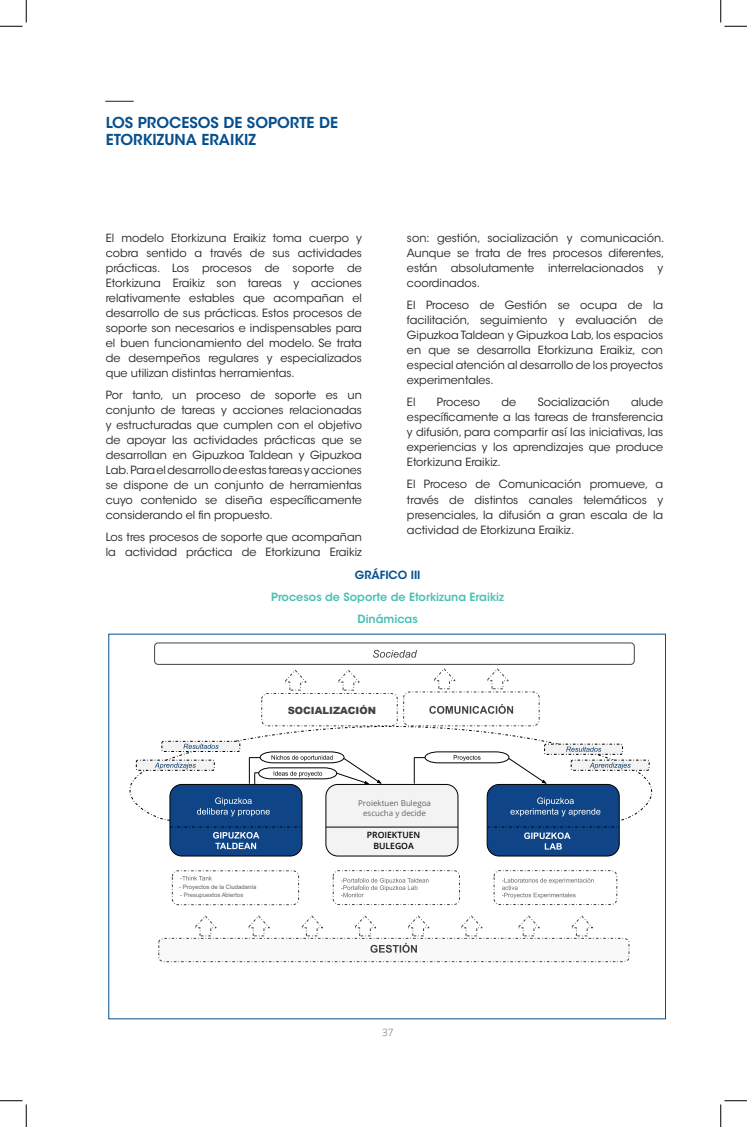
<style>
.page{position:relative;width:747px;height:1127px;background:#fff}
.page>*{position:absolute;margin:0;border:0;box-sizing:border-box;transform-origin:0 0}
.t1{font:600 15px/17.5px "ITC Avant Garde Std";color:#064f8e}
.t2{font:11.25px/15px "ITC Avant Garde Std";color:#231f20;text-align:justify}
.t3{font:600 11.25px "ITC Avant Garde Std";color:#4bc0b5}
.t4{font:600 11.25px "ITC Avant Garde Std";color:#064f8e}
.t5{font:900 10px "Arial";color:#434343}
.t6{font:300 10px "Open Sans";color:#636366}
.t7{font:600 8.62px/10.4px "Open Sans";color:#000;text-align:center}
.t8{font:8px/9.6px "Open Sans";color:#636262;text-align:center}
.t9{font:6px "Arial";color:#636262}
.t10{font:6px "Arial";color:#666}
</style>
<div class="page">
<svg style="left:105px;top:101px;width:29px;height:1px"></svg>
<svg style="left:172px;top:870px;width:127px;height:35px"></svg>
<svg style="left:493px;top:870px;width:124px;height:34px"></svg>
<svg style="left:333px;top:870px;width:127px;height:34px"></svg>
<svg style="left:129px;top:726px;width:524px;height:78px"></svg>
<svg style="left:136px;top:740px;width:514px;height:116px"></svg>
<svg style="left:154px;top:642px;width:481px;height:84px"></svg>
<svg style="left:158px;top:915px;width:472px;height:47px"></svg>
<svg style="left:0;top:0;width:27px;height:27px"></svg>
<svg style="left:0;top:1100px;width:27px;height:26px"></svg>
<svg style="left:721px;top:0;width:26px;height:27px"></svg>
<svg style="left:721px;top:1100px;width:26px;height:26px"></svg>
<p class="t1" style="left:106px;top:113px;width:234px">LOS PROCESOS DE SOPORTE DE<br>ETORKIZUNA ERAIKIZ</p>
<p class="t2" style="left:106px;top:230px;width:258px">El modelo Etorkizuna Eraikiz toma cuerpo y cobra sentido a través de sus actividades prácticas. Los procesos de soporte de Etorkizuna Eraikiz son tareas y acciones relativamente estables que acompañan el desarrollo de sus prácticas. Estos procesos de soporte son necesarios e indispensables para el buen funcionamiento del modelo. Se trata de desempeños regulares y especializados que utilizan distintas herramientas.</p>
<p class="t2" style="left:106px;top:388px;width:258px">Por tanto, un proceso de soporte es un conjunto de tareas y acciones relacionadas y estructuradas que cumplen con el objetivo de apoyar las actividades prácticas que se desarrollan en Gipuzkoa Taldean y Gipuzkoa Lab. Para el desarrollo de estas tareas y acciones se dispone de un conjunto de herramientas cuyo contenido se diseña específicamente considerando el fin propuesto.</p>
<p class="t2" style="left:106px;top:530px;width:258px">Los tres procesos de soporte que acompañan la actividad práctica de Etorkizuna Eraikiz</p>
<p class="t2" style="left:407px;top:230px;width:259px">son: gestión, socialización y comunicación.<br>Aunque se trata de tres procesos diferentes, están absolutamente interrelacionados y coordinados.</p>
<p class="t2" style="left:407px;top:298px;width:258px">El Proceso de Gestión se ocupa de la facilitación, seguimiento y evaluación de Gipuzkoa Taldean y Gipuzkoa Lab, los espacios en que se desarrolla Etorkizuna Eraikiz, con especial atención al desarrollo de los proyectos experimentales.</p>
<p class="t2" style="left:407px;top:395px;width:10px">El</p>
<p class="t2" style="left:437px;top:395px;width:45px">Proceso</p>
<p class="t2" style="left:502px;top:395px;width:16px">de</p>
<p class="t2" style="left:538px;top:395px;width:73px">Socialización</p>
<p class="t2" style="left:407px;top:395px;width:258px;text-indent:224px">alude específicamente a las tareas de transferencia y difusión, para compartir así las iniciativas, las experiencias y los aprendizajes que produce Etorkizuna Eraikiz.</p>
<p class="t2" style="left:407px;top:477px;width:258px">El Proceso de Comunicación promueve, a través de distintos canales telemáticos y presenciales, la difusión a gran escala de la actividad de Etorkizuna Eraikiz.</p>
<p class="t4" style="left:355px;top:567px;width:67px">GRÁFICO III</p>
<p class="t3" style="left:271px;top:589px;width:234px">Procesos de Soporte de Etorkizuna Eraikiz</p>
<p class="t3" style="left:357px;top:611px;width:62px">Dinámicas</p>
<p class="t5" style="left:288px;top:702px;width:90px">SOCIALIZACIÓN</p>
<p class="t8" style="left:358px;top:798px;width:74px">Proiektuen Bulegoa escucha y decide</p>
<p class="t9" style="left:179px;top:882px;width:79px">- Proyectos de la Ciudadanía</p>
<p class="t10" style="left:180px;top:890px;width:65px">- Presupuestos Abiertos</p>
<p class="t7" style="left:367px;top:829px;width:55px">PROIEKTUEN<br>BULEGOA</p>
<p class="t6" style="left:382px;top:1024px;width:13px">37</p>
</div>
